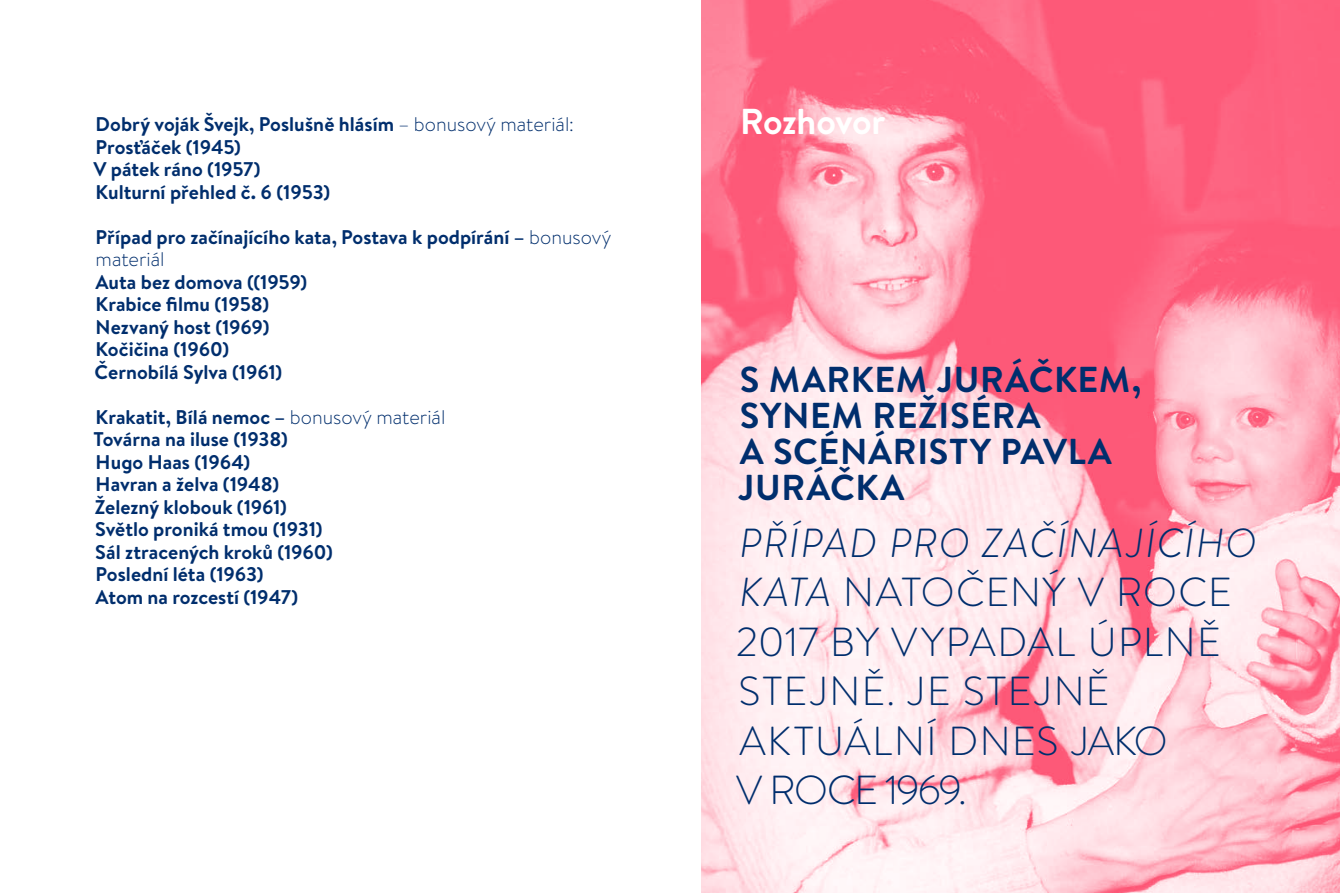
<style>
.page{position:relative;width:1340px;height:893px;background:#fff}
.page>*{position:absolute;margin:0;border:0;box-sizing:border-box;transform-origin:0 0}
.t1{font:300 40.5px/49.5px "Brandon Text";letter-spacing:.035em;color:#002e6d}
.t2{font:700 36px/36px "Brandon Text";letter-spacing:.02em;color:#002e6d}
.t3{font:700 36px "Brandon Text";letter-spacing:-.02em;color:#fff}
.t4{font:700 19.8px/22.5px "Brandon Text";color:#002e6d}
.s1{font-weight:300}
.s2{font-style:italic}
</style>
<div class="page">
<img style="left:702px;top:0;width:637px;height:893px">
<p class="t4" style="left:93px;top:113px;width:482px">Dobrý voják Švejk, Poslušně hlásím <span class="s1">– bonusový materiál:<br></span>Prosťáček (1945)<br>V pátek ráno (1957)<br>Kulturní přehled č. 6 (1953)</p>
<p class="t4" style="left:96px;top:225px;width:517px">Případ pro začínajícího kata, Postava k podpírání – <span class="s1">bonusový materiál</span></p>
<p class="t4" style="left:95px;top:270px;width:214px">Auta bez domova ((1959)<br>Krabice filmu (1958)<br>Nezvaný host (1969)<br>Kočičina (1960)<br>Černobílá Sylva (1961)</p>
<p class="t4" style="left:94px;top:405px;width:353px">Krakatit, Bílá nemoc – <span class="s1">bonusový materiál<br></span>Továrna na iluse (1938)<br>Hugo Haas (1964)<br>Havran a želva (1948)<br>Železný klobouk (1961)<br>Světlo proniká tmou (1931)<br>Sál ztracených kroků (1960)<br>Poslední léta (1963)<br>Atom na rozcestí (1947)</p>
<h2 class="t3" style="left:740px;top:96px;width:147px">Rozhovor</h2>
<h2 class="t2" style="left:738px;top:361px;width:405px">S MARKEM JURÁČKEM,<br>SYNEM REŽISÉRA<br>A SCÉNÁRISTY PAVLA<br>JURÁČKA</h2>
<h1 class="t1" style="left:736px;top:516px;width:522px"><span class="s2">PŘÍPAD PRO ZAČÍNAJÍCÍHO<br>KATA</span> NATOČENÝ V ROCE<br>2017 BY VYPADAL ÚPLNĚ<br>STEJNĚ. JE STEJNĚ<br>AKTUÁLNÍ DNES JAKO<br>V ROCE 1969.</h1>
</div>
